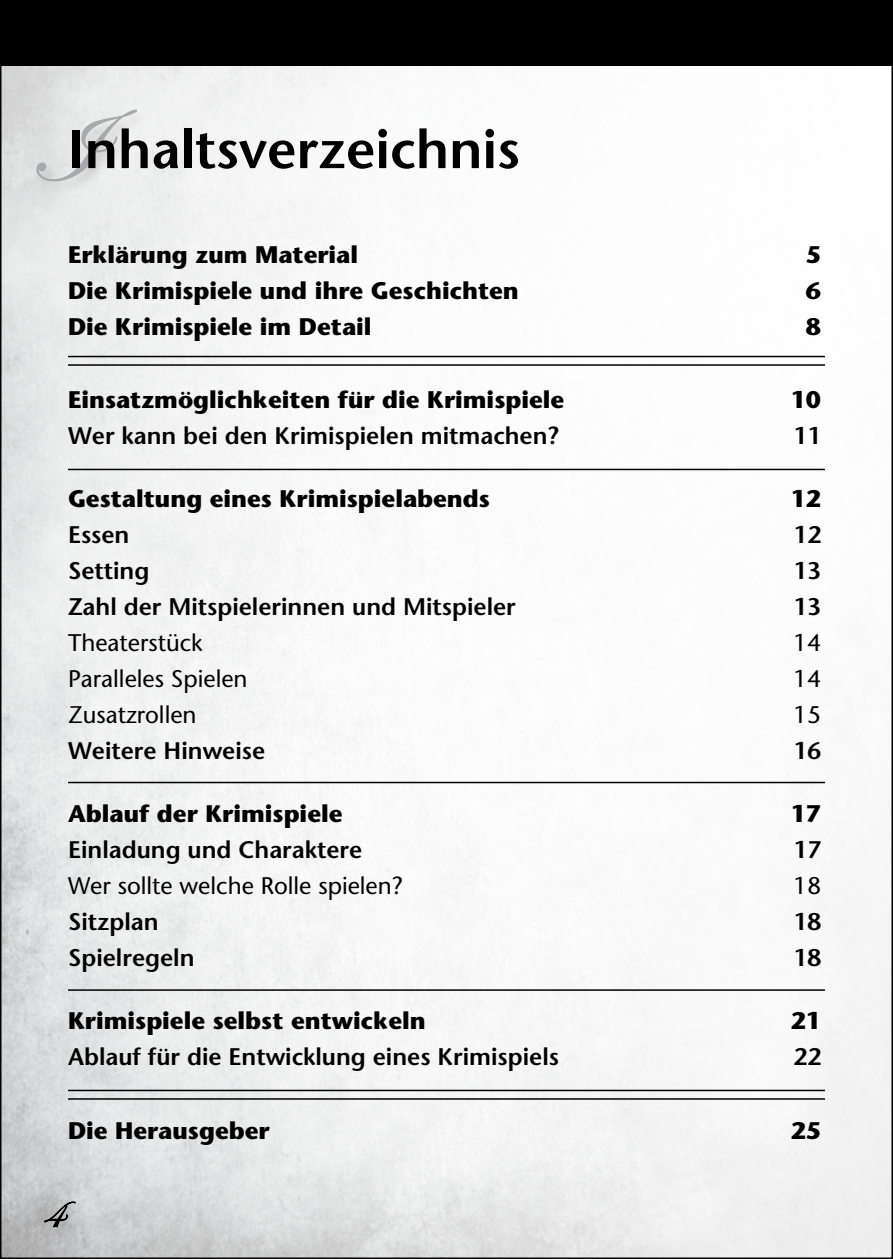
<style>
.page{position:relative;width:893px;height:1259px;background:#fff}
.page>*{position:absolute;margin:0;border:0;box-sizing:border-box;transform-origin:0 0}
.t1{font:600 54px "Stone Sans";color:#000}
.t2{font:700 24px "Stone Sans";color:#000}
.t3{font:600 24px "Stone Sans";color:#000}
.t4{font:24px "Stone Sans";color:#000}
.s1{font-family:"Edwardian Script ITC";font-weight:400;font-size:105px;color:#a7a9ac}
</style>
<div class="page">
<img style="left:3px;top:65px;width:887px;height:1191px">
<div style="left:0;top:0;width:893px;height:65px;background:#000"></div>
<div style="left:42px;top:1198px;width:47px;height:44px;background:#000;opacity:.15"></div>
<svg style="left:39px;top:1200px;width:38px;height:28px"></svg>
<svg style="left:892px;top:65px;width:1px;height:1194px"></svg>
<div style="left:33px;top:108px;width:118px;height:89px;background:#000;opacity:.15"></div>
<svg style="left:36px;top:109px;width:102px;height:73px;background:#e0e0e1"></svg>
<hr style="left:68px;top:356px;width:757px;height:1px;background:#000">
<hr style="left:68px;top:364px;width:757px;height:2px;background:#000">
<hr style="left:68px;top:469px;width:757px;height:1px;background:#000">
<hr style="left:68px;top:782px;width:757px;height:1px;background:#000">
<hr style="left:68px;top:989px;width:757px;height:2px;background:#000">
<hr style="left:68px;top:1089px;width:757px;height:2px;background:#000">
<hr style="left:68px;top:1098px;width:757px;height:1px;background:#000">
<h1 class="t1" style="left:30px;top:117px;width:492px"><span class="s1">I</span>Inhaltsverzeichnis</h1>
<p class="t2" style="left:68px;top:240px;width:292px">Erklärung zum Material</p>
<p class="t2" style="left:806px;top:240px;width:17px">5</p>
<p class="t2" style="left:68px;top:276px;width:452px">Die Krimispiele und ihre Geschichten</p>
<p class="t2" style="left:806px;top:276px;width:17px">6</p>
<p class="t2" style="left:68px;top:312px;width:305px">Die Krimispiele im Detail</p>
<p class="t2" style="left:806px;top:312px;width:17px">8</p>
<p class="t2" style="left:68px;top:385px;width:498px">Einsatzmöglichkeiten für die Krimispiele</p>
<p class="t2" style="left:791px;top:385px;width:32px">10</p>
<p class="t3" style="left:68px;top:421px;width:492px">Wer kann bei den Krimispielen mitmachen?</p>
<p class="t3" style="left:793px;top:421px;width:29px">11</p>
<p class="t2" style="left:68px;top:484px;width:423px">Gestaltung eines Krimispielabends</p>
<p class="t2" style="left:791px;top:484px;width:32px">12</p>
<p class="t3" style="left:68px;top:520px;width:63px">Essen</p>
<p class="t3" style="left:793px;top:520px;width:29px">12</p>
<p class="t3" style="left:68px;top:556px;width:83px">Setting</p>
<p class="t3" style="left:793px;top:556px;width:29px">13</p>
<p class="t3" style="left:68px;top:592px;width:449px">Zahl der Mitspielerinnen und Mitspieler</p>
<p class="t3" style="left:793px;top:592px;width:29px">13</p>
<p class="t4" style="left:68px;top:628px;width:136px">Theaterstück</p>
<p class="t4" style="left:793px;top:628px;width:29px">14</p>
<p class="t4" style="left:68px;top:664px;width:181px">Paralleles Spielen</p>
<p class="t4" style="left:793px;top:664px;width:29px">14</p>
<p class="t4" style="left:68px;top:700px;width:130px">Zusatzrollen</p>
<p class="t4" style="left:793px;top:700px;width:29px">15</p>
<p class="t3" style="left:68px;top:736px;width:199px">Weitere Hinweise</p>
<p class="t3" style="left:793px;top:736px;width:29px">16</p>
<p class="t2" style="left:68px;top:799px;width:276px">Ablauf der Krimispiele</p>
<p class="t2" style="left:791px;top:799px;width:32px">17</p>
<p class="t3" style="left:68px;top:835px;width:296px">Einladung und Charaktere</p>
<p class="t3" style="left:793px;top:835px;width:29px">17</p>
<p class="t4" style="left:68px;top:871px;width:336px">Wer sollte welche Rolle spielen?</p>
<p class="t4" style="left:793px;top:871px;width:29px">18</p>
<p class="t3" style="left:68px;top:907px;width:92px">Sitzplan</p>
<p class="t3" style="left:793px;top:907px;width:29px">18</p>
<p class="t3" style="left:68px;top:943px;width:128px">Spielregeln</p>
<p class="t3" style="left:793px;top:943px;width:29px">18</p>
<p class="t2" style="left:68px;top:1006px;width:359px">Krimispiele selbst entwickeln</p>
<p class="t2" style="left:791px;top:1006px;width:32px">21</p>
<p class="t3" style="left:68px;top:1042px;width:492px">Ablauf für die Entwicklung eines Krimispiels</p>
<p class="t3" style="left:793px;top:1042px;width:29px">22</p>
<p class="t2" style="left:68px;top:1116px;width:203px">Die Herausgeber</p>
<p class="t2" style="left:791px;top:1116px;width:32px">25</p>
</div>
